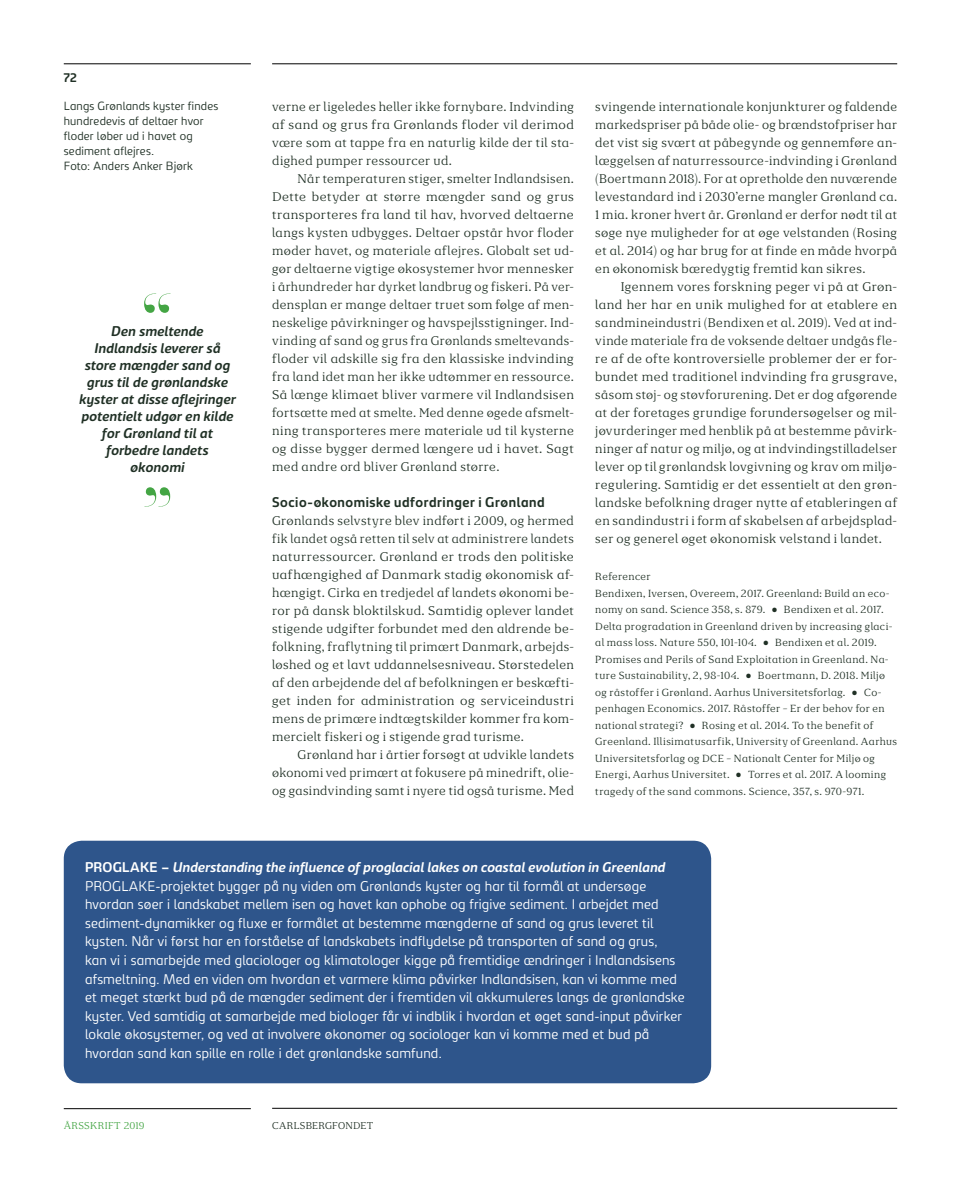
<style>
.page{position:relative;width:978px;height:1191px;background:#fff}
.page>*{position:absolute;margin:0;border:0;box-sizing:border-box;transform-origin:0 0}
.t1{font:300 13.5px/18.6px "Carlsberg Sans";letter-spacing:.01em;color:#fff}
.t2{font:italic 700 13.5px/17.1px "Carlsberg Sans";letter-spacing:.02em;color:#203025;text-align:center}
.t3{font:700 13.5px "Carlsberg Sans";letter-spacing:.04em;color:#203025}
.t4{font:12px/18px "Carlsberg Serif B Regular May 14";letter-spacing:.025em;color:#203025;text-align:justify}
.t5{font:700 12px "Carlsberg Sans";color:#203025}
.t6{font:300 11.4px/15px "Carlsberg Sans";letter-spacing:.015em;color:#203025}
.t7{font:9.9px/16.5px "Carlsberg Serif B Regular May 14";letter-spacing:.03em;color:#203025}
.t8{font:9.45px "Carlsberg Serif B Regular May 14";letter-spacing:.02em;color:#203025}
.t9{font:9.45px "Carlsberg Serif B Regular May 14";letter-spacing:.025em;color:#44a544}
.s1{font-family:"Carlsberg Sans";font-weight:700;font-size:19.5px}
.s2{font-weight:700}
.s3{font-weight:700;font-style:italic}
</style>
<div class="page">
<hr style="left:272px;top:1108px;width:625px;height:1px;background:#000">
<hr style="left:64px;top:1108px;width:187px;height:1px;background:#000">
<hr style="left:272px;top:64px;width:625px;height:1px;background:#000">
<hr style="left:64px;top:64px;width:187px;height:1px;background:#000">
<div style="left:64px;top:840px;width:647px;height:243px;background:#2e558b;border-radius:18px"></div>
<svg style="left:144px;top:293px;width:27px;height:20px"></svg>
<svg style="left:144px;top:487px;width:26px;height:20px"></svg>
<p class="t5" style="left:64px;top:70px;width:14px">72</p>
<p class="t6" style="left:64px;top:98px;width:156px">Langs Grønlands kyster findes hundredevis af deltaer hvor floder løber ud i havet og sediment aflejres.<br>Foto: Anders Anker Bjørk</p>
<p class="t2" style="left:79px;top:321px;width:158px">Den smeltende<br>Indlandsis leverer så store mængder sand og grus til de grønlandske kyster at disse aflejringer potentielt udgør en kilde for Grønland til at forbedre landets økonomi</p>
<p class="t4" style="left:272px;top:97px;width:303px">verne er ligeledes heller ikke fornybare. Indvinding af sand og grus fra Grønlands floder vil derimod være som at tappe fra en naturlig kilde der til sta&shy;dighed pumper ressourcer ud.</p>
<p class="t4" style="left:272px;top:169px;width:303px;text-indent:26px">Når temperaturen stiger, smelter Indlandsisen.<br>Dette betyder at større mængder sand og grus transporteres fra land til hav, hvorved deltaerne langs kysten udbygges. Deltaer opstår hvor floder møder havet, og materiale aflejres. Globalt set ud&shy;gør deltaerne vigtige økosystemer hvor mennesker i århundreder har dyrket landbrug og fiskeri. På ver&shy;densplan er mange deltaer truet som følge af men&shy;neskelige påvirkninger og havspejlsstigninger. Ind&shy;vinding af sand og grus fra Grønlands smeltevands&shy;floder vil adskille sig fra den klassiske indvinding fra land idet man her ikke udtømmer en ressource.<br>Så længe klimaet bliver varmere vil Indlandsisen fortsætte med at smelte. Med denne øgede afsmelt&shy;ning transporteres mere materiale ud til kysterne og disse bygger dermed længere ud i havet. Sagt med andre ord bliver Grønland større.</p>
<p class="t3" style="left:272px;top:493px;width:274px">Socio-økonomiske udfordringer i Grønland</p>
<p class="t4" style="left:272px;top:511px;width:303px">Grønlands selvstyre blev indført i 2009, og hermed fik landet også retten til selv at administrere landets naturressourcer. Grønland er trods den politiske uafhængighed af Danmark stadig økonomisk af&shy;hængigt. Cirka en tredjedel af landets økonomi be&shy;ror på dansk bloktilskud. Samtidig oplever landet stigende udgifter forbundet med den aldrende be&shy;folkning, fraflytning til primært Danmark, arbejds&shy;løshed og et lavt uddannelsesniveau. Størstedelen af den arbejdende del af befolkningen er beskæfti&shy;get inden for administration og serviceindustri mens de primære indtægtskilder kommer fra kom&shy;mercielt fiskeri og i stigende grad turisme.</p>
<p class="t4" style="left:272px;top:745px;width:303px;text-indent:26px">Grønland har i årtier forsøgt at udvikle landets økonomi ved primært at fokusere på minedrift, olie&shy;og gasindvinding samt i nyere tid også turisme. Med</p>
<p class="t4" style="left:595px;top:97px;width:303px">svingende internationale konjunkturer og faldende markedspriser på både olie- og brændstofpriser har det vist sig svært at påbegynde og gennemføre an&shy;læggelsen af naturressource-indvinding i Grønland (Boertmann 2018). For at opretholde den nuværende levestandard ind i 2030’erne mangler Grønland ca.<br>1 mia. kroner hvert år. Grønland er derfor nødt til at søge nye muligheder for at øge velstanden (Rosing et al. 2014) og har brug for at finde en måde hvorpå en økonomisk bæredygtig fremtid kan sikres.</p>
<p class="t4" style="left:595px;top:277px;width:303px;text-indent:26px">Igennem vores forskning peger vi på at Grøn&shy;land her har en unik mulighed for at etablere en sandmineindustri (Bendixen et al. 2019). Ved at ind&shy;vinde materiale fra de voksende deltaer undgås fle&shy;re af de ofte kontroversielle problemer der er for&shy;bundet med traditionel indvinding fra grusgrave, såsom støj- og støvforurening. Det er dog afgørende at der foretages grundige forundersøgelser og mil&shy;jøvurderinger med henblik på at bestemme påvirk&shy;ninger af natur og miljø, og at indvindingstilladelser lever op til grønlandsk lovgivning og krav om miljø&shy;regulering. Samtidig er det essentielt at den grøn&shy;landske befolkning drager nytte af etableringen af en sandindustri i form af skabelsen af arbejdsplad&shy;ser og generel øget økonomisk velstand i landet.</p>
<p class="t7" style="left:595px;top:568px;width:303px">Referencer<br>Bendixen, Iversen, Overeem, 2017. Greenland: Build an eco&shy;nomy on sand. Science 358, s. 879. <span class="s1">•</span> Bendixen et al. 2017.<br>Delta progradation in Greenland driven by increasing glaci&shy;al mass loss. Nature 550, 101-104. <span class="s1">•</span> Bendixen et al. 2019.<br>Promises and Perils of Sand Exploitation in Greenland. Na&shy;ture Sustainability, 2, 98-104. <span class="s1">•</span> Boertmann, D. 2018. Miljø og råstoffer i Grønland. Aarhus Universitetsforlag. <span class="s1">•</span> Co&shy;penhagen Economics. 2017. Råstoffer – Er der behov for en national strategi? <span class="s1">•</span> Rosing et al. 2014. To the benefit of Greenland. Illisimatusarfik, University of Greenland. Aarhus Universitetsforlag og DCE – Nationalt Center for Miljø og Energi, Aarhus Universitet. <span class="s1">•</span> Torres et al. 2017. A looming tragedy of the sand commons. Science, 357, s. 970-971.</p>
<p class="t1" style="left:85px;top:857px;width:601px"><span class="s2">PROGLAKE –</span> <span class="s3">Understanding the influence of proglacial lakes on coastal evolution in Greenland </span>PROGLAKE-projektet bygger på ny viden om Grønlands kyster og har til formål at undersøge hvordan søer i landskabet mellem isen og havet kan ophobe og frigive sediment. I arbejdet med sediment-dynamikker og fluxe er formålet at bestemme mængderne af sand og grus leveret til kysten. Når vi først har en forståelse af landskabets indflydelse på transporten af sand og grus,<br>kan vi i samarbejde med glaciologer og klimatologer kigge på fremtidige ændringer i Indlandsisens afsmeltning. Med en viden om hvordan et varmere klima påvirker Indlandsisen, kan vi komme med et meget stærkt bud på de mængder sediment der i fremtiden vil akkumuleres langs de grønlandske kyster. Ved samtidig at samarbejde med biologer får vi indblik i hvordan et øget sand-input påvirker lokale økosystemer, og ved at involvere økonomer og sociologer kan vi komme med et bud på hvordan sand kan spille en rolle i det grønlandske samfund.</p>
<p class="t9" style="left:64px;top:1120px;width:82px">ÅRSSKRIFT 2019</p>
<p class="t8" style="left:272px;top:1120px;width:103px">CARLSBERGFONDET</p>
</div>
